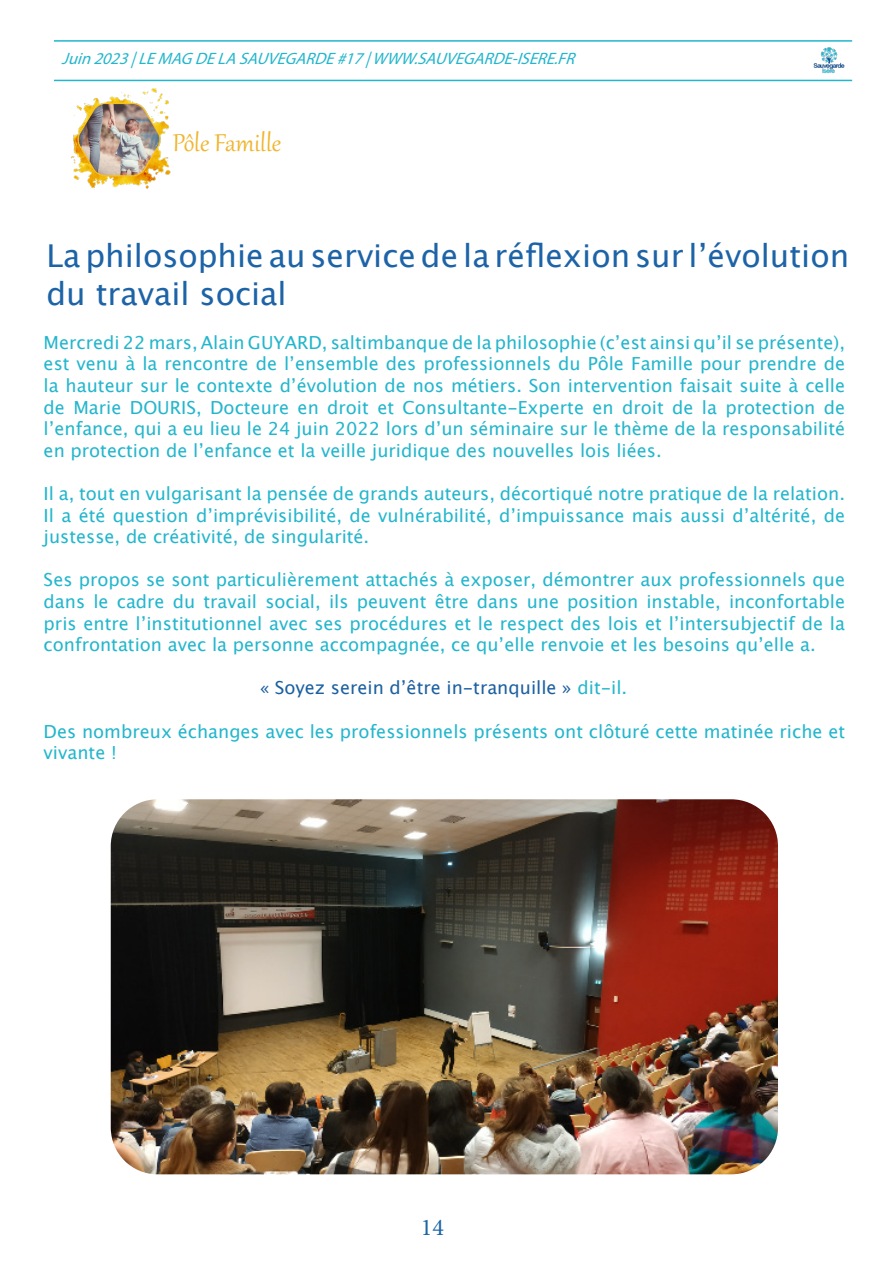
<style>
.page{position:relative;width:893px;height:1263px;background:#fff}
.page>*{position:absolute;margin:0;border:0;box-sizing:border-box;transform-origin:0 0}
.t1{font:31.5px/37.8px "Lucida Grande";color:#1d63a7}
.t2{font:30px "Gabriola";color:#efb52d}
.t3{font:24px "Minion Pro";color:#1d63a7}
.t4{font:18px/21.6px "Lucida Grande";color:#23b6cc;text-align:justify}
.t5{font:18px "Lucida Grande";color:#1c60a0}
.t6{font:italic 16.5px "Myriad Pro";color:#23b6cc}
.s1{color:#23b6cc}
</style>
<div class="page">
<hr style="left:54px;top:40px;width:798px;height:2px;background:#23b6cc">
<hr style="left:54px;top:80px;width:798px;height:1px;background:#23b6cc">
<img style="left:813px;top:47px;width:31px;height:26px">
<img style="left:70px;top:89px;width:101px;height:101px">
<img style="left:111px;top:799px;width:667px;height:375px">
<p class="t6" style="left:62px;top:48px;width:520px">Juin2023|LEMAGDELASAUVEGARDE#17|WWW.SAUVEGARDE-ISERE.FR</p>
<p class="t2" style="left:173px;top:123px;width:110px">Pôle Famille</p>
<p class="t1" style="left:46px;top:237px;width:804px">La philosophie au service de la réflexion sur l’évolution du travail social</p>
<p class="t4" style="left:44px;top:332px;width:803px">Mercredi 22 mars, Alain GUYARD, saltimbanque de la philosophie (c’est ainsi qu’il se présente), est venu à la rencontre de l’ensemble des professionnels du Pôle Famille pour prendre de la hauteur sur le contexte d’évolution de nos métiers. Son intervention faisait suite à celle de Marie DOURIS, Docteure en droit et Consultante-Experte en droit de la protection de l’enfance, qui a eu lieu le 24 juin 2022 lors d’un séminaire sur le thème de la responsabilité en protection de l’enfance et la veille juridique des nouvelles lois liées.</p>
<p class="t4" style="left:44px;top:483px;width:803px">Il a, tout en vulgarisant la pensée de grands auteurs, décortiqué notre pratique de la relation.<br>Il a été question d’imprévisibilité, de vulnérabilité, d’impuissance mais aussi d’altérité, de justesse, de créativité, de singularité.</p>
<p class="t4" style="left:44px;top:569px;width:803px">Ses propos se sont particulièrement attachés à exposer, démontrer aux professionnels que dans le cadre du travail social, ils peuvent être dans une position instable, inconfortable pris entre l’institutionnel avec ses procédures et le respect des lois et l’intersubjectif de la confrontation avec la personne accompagnée, ce qu’elle renvoie et les besoins qu’elle a.</p>
<p class="t5" style="left:260px;top:678px;width:369px">« Soyez serein d’être in-tranquille » <span class="s1">dit-il.</span></p>
<p class="t4" style="left:44px;top:721px;width:803px">Des nombreux échanges avec les professionnels présents ont clôturé cette matinée riche et vivante !</p>
<p class="t3" style="left:421px;top:1211px;width:25px">14</p>
</div>
